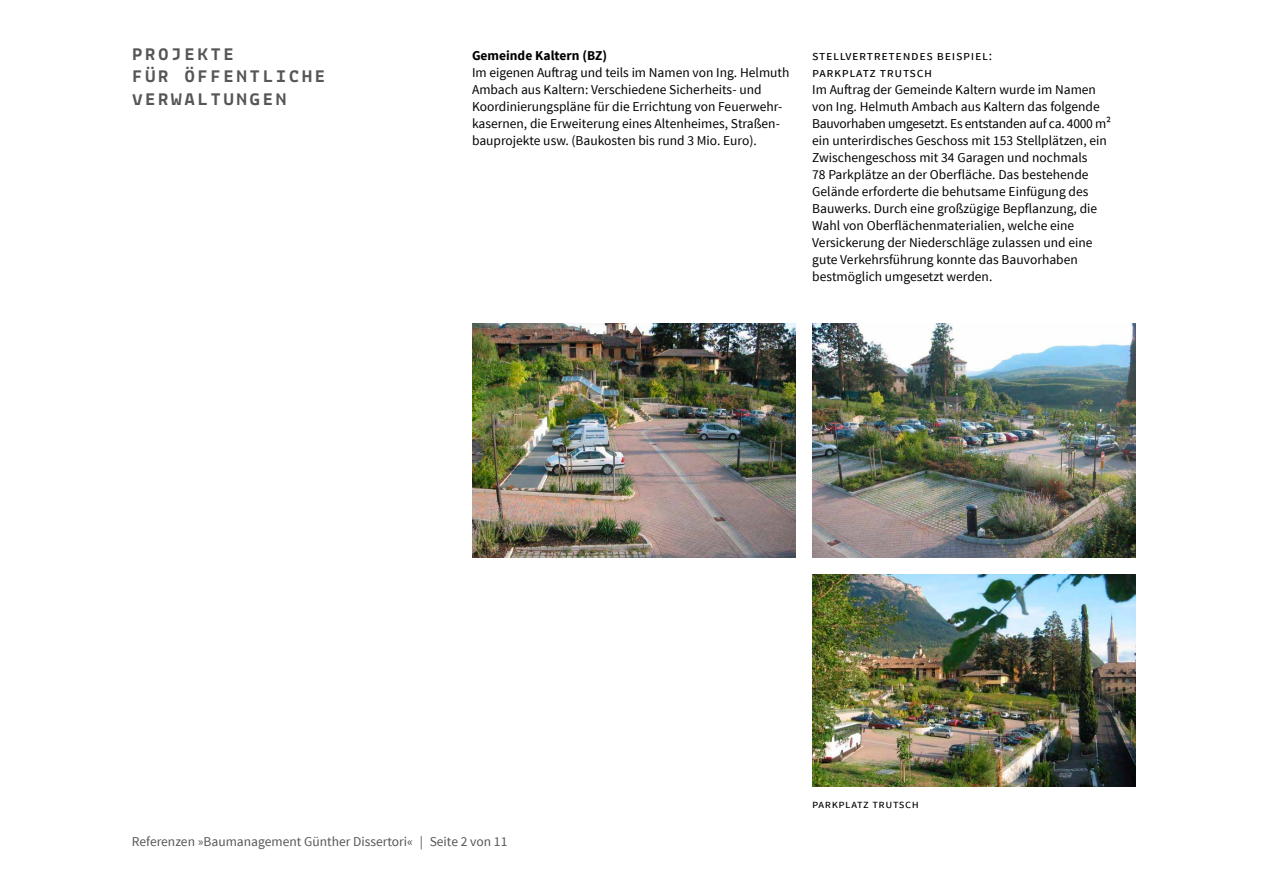
<style>
.page{position:relative;width:1263px;height:893px;background:#fff}
.page>*{position:absolute;margin:0;border:0;box-sizing:border-box;transform-origin:0 0}
.t1{font:700 22.5px/22.5px "Lekton";letter-spacing:.08em;color:#565656}
.t2{font:13.5px/17px "Source Sans Pro";color:#000}
.t3{font:13.5px "Source Sans Pro";color:#565656}
.t4{font:700 13.5px "Source Sans Pro";color:#000}
.t5{font:12px "Source Sans Pro";color:#000}
</style>
<div class="page">
<img style="left:812px;top:323px;width:323px;height:234px">
<img style="left:472px;top:323px;width:323px;height:234px">
<img style="left:812px;top:574px;width:323px;height:213px">
<h1 class="t1" style="left:132px;top:41px;width:195px">projekte<br>für öffentliche verwaltungen</h1>
<p class="t4" style="left:472px;top:46px;width:137px">Gemeinde Kaltern (BZ)</p>
<p class="t2" style="left:472px;top:64px;width:319px">Im eigenen Auftrag und teils im Namen von Ing. Helmuth Ambach aus Kaltern: Verschiedene Sicherheits- und Koordinierungspläne für die Errichtung von Feuerwehr&shy;kasernen, die Erweiterung eines Altenheimes, Straßen&shy;bauprojekte usw. (Baukosten bis rund 3 Mio. Euro).</p>
<p class="t2" style="left:812px;top:47px;width:300px">Stellvertretendes Beispiel:<br>Parkplatz Trutsch<br>Im Auftrag der Gemeinde Kaltern wurde im Namen von Ing. Helmuth Ambach aus Kaltern das folgende Bauvorhaben umgesetzt. Es entstanden auf ca. 4000 m² ein unterirdisches Geschoss mit 153 Stellplätzen, ein Zwischengeschoss mit 34 Garagen und nochmals<br>78 Parkplätze an der Oberfläche. Das bestehende Gelände erforderte die behutsame Einfügung des Bauwerks. Durch eine großzügige Bepflanzung, die Wahl von Oberflächenmaterialien, welche eine Versickerung der Niederschläge zulassen und eine gute Verkehrsführung konnte das Bauvorhaben bestmöglich umgesetzt werden.</p>
<p class="t3" style="left:132px;top:833px;width:377px">Referenzen »Baumanagement Günther Dissertori« | Seite 2 von 11</p>
<p class="t5" style="left:812px;top:796px;width:108px">parkplatz Trutsch</p>
</div>
